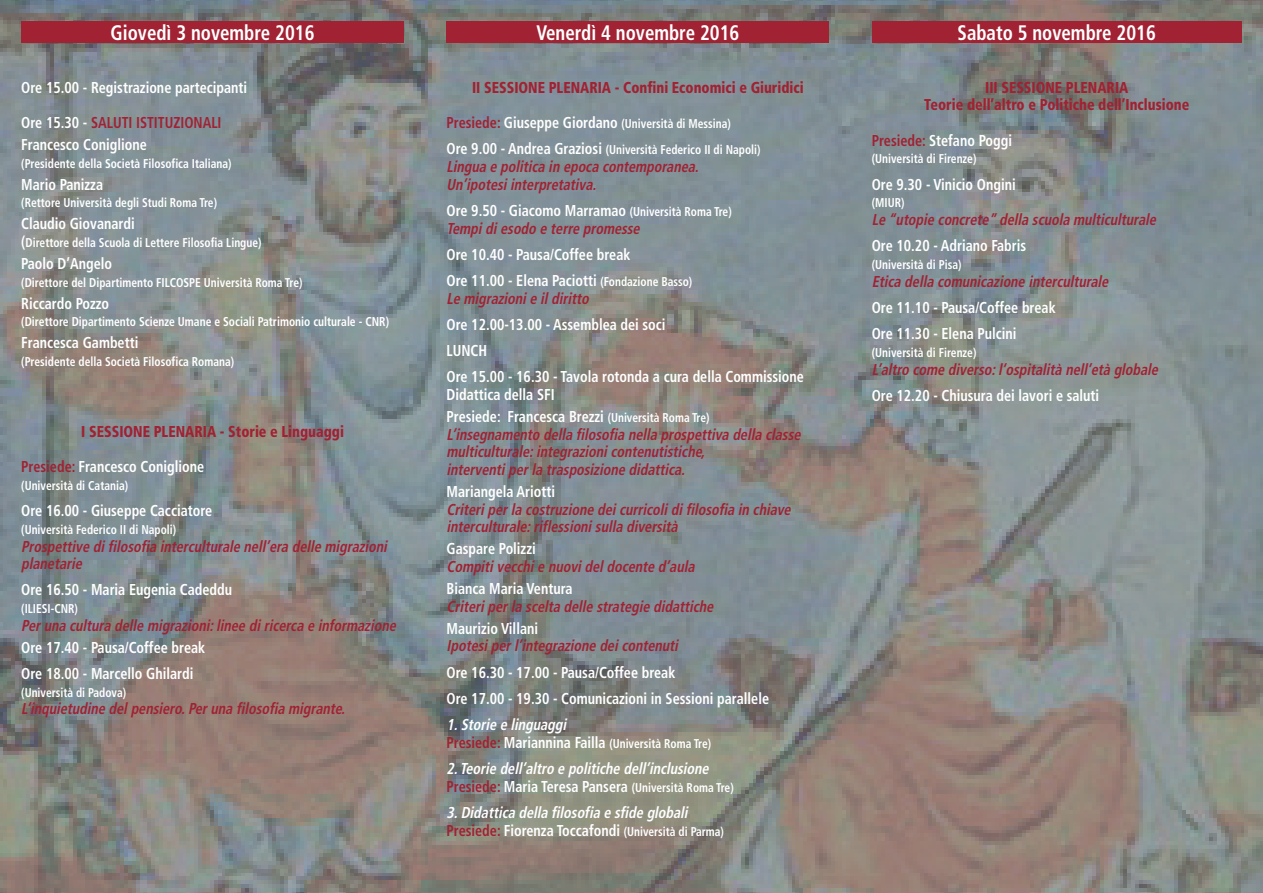
<style>
.page{position:relative;width:1263px;height:893px;background:#fff}
.page>*{position:absolute;margin:0;border:0;box-sizing:border-box;transform-origin:0 0}
.t1{font:700 condensed 21px "Frutiger";color:#fff;scale:.9 1}
.t2{font:italic 700 condensed 15.75px/17.7px "Frutiger";color:#a02233;scale:.9 1}
.t3{font:700 condensed 15.75px/26.2px "Frutiger";color:#fff;scale:.9 1}
.t4{font:900 condensed 15.75px/17.7px "Frutiger";color:#a02233;text-align:center;scale:.9 1}
.t5{font:italic 700 condensed 15.75px "Frutiger";color:#fff;scale:.9 1}
.t6{font:700 condensed 12.9px "Frutiger";color:#fff;scale:.9 1}
.t7{font:700 condensed 12.75px/26.2px "Frutiger";color:#fff;scale:.9 1}
.s1{color:#a02233}
.s2{font-size:15.75px}
.s3{font-size:12.9px}
.s4{font-size:15.75px;color:#a02233}
.s5{font-style:normal;color:#fff}
.s6{font-style:normal;font-size:12.75px;color:#fff}
.s7{font-size:12.75px}
</style>
<div class="page">
<img style="left:0;top:0;width:1263px;height:893px">
<div style="left:21px;top:21px;width:383px;height:22px;background:#a02233"></div>
<div style="left:446px;top:21px;width:383px;height:22px;background:#a02233"></div>
<div style="left:872px;top:21px;width:370px;height:22px;background:#a02233"></div>
<h1 class="t1" style="left:111px;top:24px;width:228px">Giovedì 3 novembre 2016</h1>
<p class="t3" style="left:21px;top:75px;width:253px">Ore 15.00 - Registrazione partecipanti</p>
<p class="t3" style="left:21px;top:113px;width:224px;line-height:21.9px">Ore 15.30 - <span class="s1">SALUTI ISTITUZIONALI<br></span>Francesco Coniglione</p>
<p class="t7" style="left:21px;top:151px;width:235px">(Presidente della Società Filosofica Italiana)</p>
<p class="t3" style="left:21px;top:172px;width:92px">Mario Panizza</p>
<p class="t7" style="left:21px;top:191px;width:219px">(Rettore Università degli Studi Roma Tre)</p>
<p class="t3" style="left:21px;top:212px;width:128px">Claudio Giovanardi</p>
<p class="t7" style="left:21px;top:230px;width:268px"><span class="s2">(</span>Direttore della Scuola di Lettere Filosofia Lingue)</p>
<p class="t3" style="left:21px;top:252px;width:102px">Paolo D’Angelo</p>
<p class="t7" style="left:21px;top:270px;width:314px">(Direttore del Dipartimento FILCOSPE Università Roma Tre)</p>
<p class="t3" style="left:21px;top:291px;width:99px">Riccardo Pozzo</p>
<p class="t6" style="left:21px;top:317px;width:410px">(Direttore Dipartimento Scienze Umane e Sociali Patrimonio culturale - CNR)</p>
<p class="t3" style="left:21px;top:331px;width:132px">Francesca Gambetti</p>
<p class="t7" style="left:21px;top:349px;width:238px"><span class="s3">(</span>Presidente della Società Filosofica Romana)</p>
<p class="t4" style="left:81px;top:424px;width:293px">I SESSIONE PLENARIA - Storie e Linguaggi</p>
<p class="t3" style="left:21px;top:455px;width:205px"><span class="s1">Presiede:</span> Francesco Coniglione</p>
<p class="t7" style="left:21px;top:473px;width:120px">(Università di Catania)</p>
<p class="t3" style="left:21px;top:499px;width:214px">Ore 16.00 - Giuseppe Cacciatore</p>
<p class="t7" style="left:21px;top:517px;width:174px"><span class="s3">(</span>Università Federico II di Napoli)</p>
<p class="t2" style="left:21px;top:538px;width:411px">Prospettive di filosofia interculturale nell’era delle migrazioni planetarie</p>
<p class="t3" style="left:21px;top:578px;width:236px">Ore 16.50 - Maria Eugenia Cadeddu</p>
<p class="t7" style="left:21px;top:597px;width:64px">(ILIESI-CNR)</p>
<p class="t2" style="left:21px;top:618px;width:421px">Per una cultura delle migrazioni: linee di ricerca e informazione</p>
<p class="t3" style="left:21px;top:635px;width:206px">Ore 17.40 - Pausa/Coffee break<br>Ore 18.00 - Marcello Ghilardi</p>
<p class="t7" style="left:21px;top:680px;width:118px">(Università di Padova)</p>
<p class="t2" style="left:21px;top:701px;width:364px">L’inquietudine del pensiero. Per una filosofia migrante.</p>
<h1 class="t1" style="left:536px;top:24px;width:227px">Venerdì 4 novembre 2016</h1>
<p class="t4" style="left:472px;top:80px;width:370px">II SESSIONE PLENARIA - Confini Economici e Giuridici</p>
<p class="t7" style="left:446px;top:112px;width:350px"><span class="s4">Presiede:</span> <span class="s2">Giuseppe Giordano</span> (Università di Messina)<br><span class="s2">Ore 9.00 - Andrea Graziosi</span> (Università Federico II di Napoli)</p>
<p class="t2" style="left:446px;top:159px;width:285px">Lingua e politica in epoca contemporanea.<br>Un’ipotesi interpretativa.</p>
<p class="t2" style="left:446px;top:203px;width:318px"><span class="s5">Ore 9.50 - Giacomo Marramao</span> <span class="s6">(Università Roma Tre)<br></span>Tempi di esodo e terre promesse</p>
<p class="t3" style="left:446px;top:242px;width:275px">Ore 10.40 - Pausa/Coffee break<br>Ore 11.00 - Elena Paciotti <span class="s7">(Fondazione Basso)</span></p>
<p class="t2" style="left:446px;top:291px;width:163px">Le migrazioni e il diritto</p>
<p class="t3" style="left:446px;top:313px;width:399px">Ore 12.00-13.00 - Assemblea dei soci<br>LUNCH<br>Ore 15.00 - 16.30 - Tavola rotonda a cura della Commissione</p>
<p class="t3" style="left:446px;top:385px;width:294px;line-height:21.9px">Didattica della SFI<br>Presiede: Francesca Brezzi <span class="s7">(Università Roma Tre)</span></p>
<p class="t2" style="left:446px;top:427px;width:398px">L’insegnamento della filosofia nella prospettiva della classe multiculturale: integrazioni contenutistiche,<br>interventi per la trasposizione didattica.</p>
<p class="t3" style="left:446px;top:480px;width:122px">Mariangela Ariotti</p>
<p class="t2" style="left:446px;top:502px;width:387px">Criteri per la costruzione dei curricoli di filosofia in chiave interculturale: riflessioni sulla diversità</p>
<p class="t3" style="left:446px;top:537px;width:101px">Gaspare Polizzi</p>
<p class="t2" style="left:446px;top:559px;width:280px">Compiti vecchi e nuovi del docente d’aula</p>
<p class="t3" style="left:446px;top:577px;width:142px">Bianca Maria Ventura</p>
<p class="t2" style="left:446px;top:599px;width:301px">Criteri per la scelta delle strategie didattiche</p>
<p class="t3" style="left:446px;top:616px;width:103px">Maurizio Villani</p>
<p class="t2" style="left:446px;top:638px;width:262px">Ipotesi per l’integrazione dei contenuti</p>
<p class="t3" style="left:446px;top:660px;width:360px">Ore 16.30 - 17.00 - Pausa/Coffee break<br>Ore 17.00 - 19.30 - Comunicazioni in Sessioni parallele</p>
<p class="t5" style="left:446px;top:718px;width:138px">1. Storie e linguaggi</p>
<p class="t7" style="left:446px;top:731px;width:296px"><span class="s4">Presiede:</span> <span class="s2">Mariannina Failla</span> (Università Roma Tre)</p>
<p class="t5" style="left:446px;top:762px;width:296px">2. Teorie dell’altro e politiche dell’inclusione</p>
<p class="t7" style="left:446px;top:775px;width:321px"><span class="s4">Presiede:</span> <span class="s2">Maria Teresa Pansera</span> (Università Roma Tre)</p>
<p class="t5" style="left:446px;top:806px;width:273px">3. Didattica della filosofia e sfide globali</p>
<p class="t7" style="left:446px;top:819px;width:310px"><span class="s4">Presiede:</span> <span class="s2">Fiorenza Toccafondi</span> (Università di Parma)</p>
<h1 class="t1" style="left:957px;top:24px;width:222px">Sabato 5 novembre 2016</h1>
<p class="t4" style="left:924px;top:80px;width:296px">III SESSIONE PLENARIA<br>Teorie dell’altro e Politiche dell’Inclusione</p>
<p class="t3" style="left:872px;top:128px;width:157px"><span class="s1">Presiede:</span> Stefano Poggi</p>
<p class="t7" style="left:872px;top:147px;width:118px">(Università di Firenze)</p>
<p class="t3" style="left:872px;top:172px;width:161px">Ore 9.30 - Vinicio Ongini</p>
<p class="t7" style="left:872px;top:191px;width:38px">(MIUR)</p>
<p class="t2" style="left:872px;top:212px;width:320px">Le “utopie concrete” della scuola multiculturale</p>
<p class="t3" style="left:872px;top:234px;width:173px">Ore 10.20 - Adriano Fabris</p>
<p class="t7" style="left:872px;top:252px;width:101px">(Università di Pisa)</p>
<p class="t2" style="left:872px;top:274px;width:268px">Etica della comunicazione interculturale</p>
<p class="t3" style="left:872px;top:296px;width:206px">Ore 11.10 - Pausa/Coffee break<br>Ore 11.30 - Elena Pulcini</p>
<p class="t7" style="left:872px;top:340px;width:118px">(Università di Firenze)</p>
<p class="t2" style="left:872px;top:361px;width:323px">L’altro come diverso: l’ospitalità nell’età globale</p>
<p class="t3" style="left:872px;top:383px;width:254px">Ore 12.20 - Chiusura dei lavori e saluti</p>
</div>
